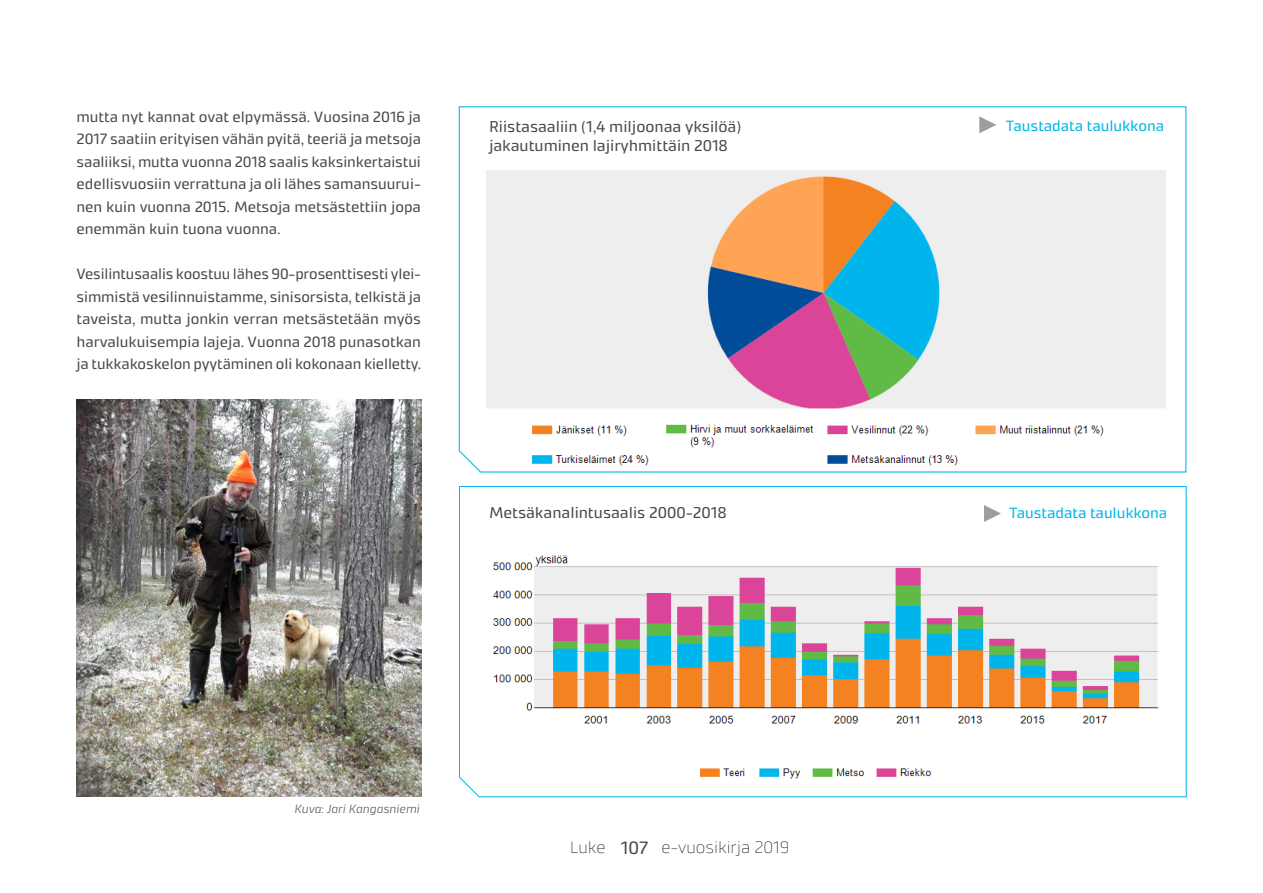
<style>
.page{position:relative;width:1263px;height:893px;background:#fff}
.page>*{position:absolute;margin:0;border:0;box-sizing:border-box;transform-origin:0 0}
.t1{font:100 16.5px "Accura";color:#000}
.t2{font:15.75px "Accura";color:#4a4a49}
.t3{font:15px/22.5px "Accura";letter-spacing:-.005em;color:#4a4a49;text-align:justify}
.t4{font:15px "Accura";color:#00b5e5}
.t5{font:italic 300 12px "Accura";color:#60605f}
.s1{font-weight:400;font-size:18px;color:#4a4a49}
</style>
<div class="page">
<svg style="left:458px;top:106px;width:729px;height:367px"></svg>
<svg style="left:979px;top:116px;width:17px;height:17px"></svg>
<svg style="left:459px;top:486px;width:728px;height:312px"></svg>
<svg style="left:984px;top:505px;width:17px;height:17px"></svg>
<img style="left:486px;top:166px;width:679px;height:301px">
<img style="left:477px;top:550px;width:684px;height:234px">
<img style="left:77px;top:400px;width:345px;height:397px">
<p class="t3" style="left:77px;top:105px;width:346px">mutta nyt kannat ovat elpymässä. Vuosina 2016 ja 2017 saatiin erityisen vähän pyitä, teeriä ja metsoja saaliiksi, mutta vuonna 2018 saalis kaksinkertaistui edellisvuosiin verrattuna ja oli lähes samansuurui&shy;nen kuin vuonna 2015. Metsoja metsästettiin jopa enemmän kuin tuona vuonna.</p>
<p class="t3" style="left:77px;top:262px;width:346px">Vesilintusaalis koostuu lähes 90-prosenttisesti ylei&shy;simmistä vesilinnuistamme, sinisorsista, telkistä ja taveista, mutta jonkin verran metsästetään myös harvalukuisempia lajeja. Vuonna 2018 punasotkan ja tukkakoskelon pyytäminen oli kokonaan kielletty.</p>
<p class="t2" style="left:489px;top:117px;width:254px">Riistasaaliin (1,4 miljoonaa yksilöä)</p>
<p class="t4" style="left:1006px;top:117px;width:160px">Taustadata taulukkona</p>
<p class="t2" style="left:489px;top:136px;width:240px">jakautuminen lajiryhmittäin 2018</p>
<p class="t2" style="left:489px;top:503px;width:239px">Metsäkanalintusaalis 2000-2018</p>
<p class="t4" style="left:1009px;top:503px;width:160px">Taustadata taulukkona</p>
<p class="t5" style="left:295px;top:802px;width:127px">Kuva: Jari Kangasniemi</p>
<p class="t1" style="left:570px;top:838px;width:221px">Luke <span class="s1">107</span> e-vuosikirja 2019</p>
</div>
